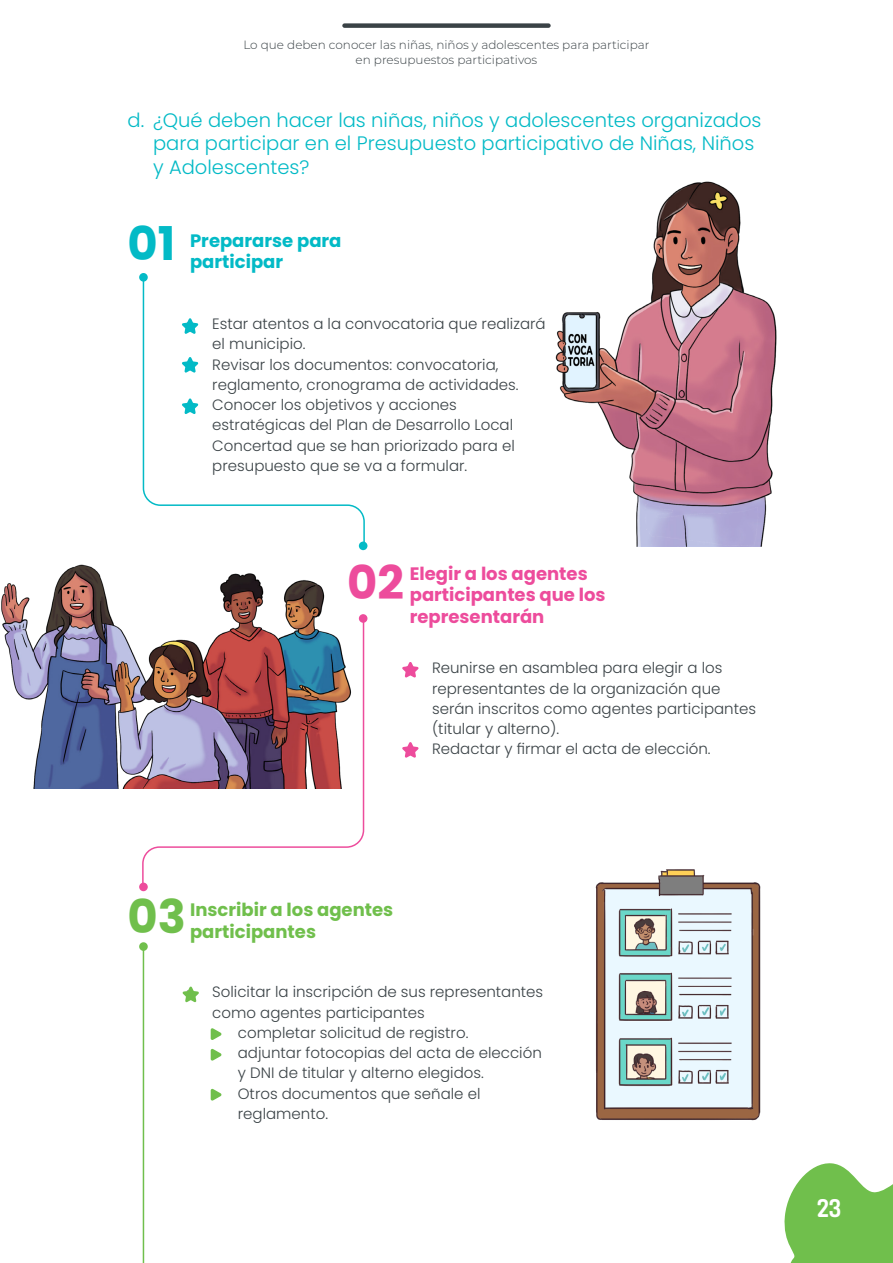
<style>
.page{position:relative;width:893px;height:1263px;background:#fff}
.page>*{position:absolute;margin:0;border:0;box-sizing:border-box;transform-origin:0 0}
.t1{font:700 46.5px "Poppins";color:#03bac6}
.t2{font:700 46.5px "Poppins";color:#70bf4c}
.t3{font:700 46.5px "Poppins";color:#ed4c9c}
.t4{font:500 25.5px "Apron Soft Cn";color:#fff}
.t5{font:300 19.5px/23.4px "Poppins";color:#03bac6}
.t6{font:700 18px/21.6px "Poppins";color:#ed4c9c}
.t7{font:700 18px/21.6px "Poppins";color:#70bf4c}
.t8{font:700 18px/21.6px "Poppins";color:#03bac6}
.t9{font:300 15px/20.2px "Poppins";color:#3a4246}
.t10{font:300 12px/14.4px "Montserrat";color:#3a4246;text-align:center}
.s1{font-family:"Myriad Pro";font-weight:400}
</style>
<div class="page">
<div style="left:139px;top:273px;width:9px;height:9px;background:#03bac6;border-radius:50%"></div>
<div style="left:139px;top:942px;width:9px;height:9px;background:#70bf4c;border-radius:50%"></div>
<div style="left:139px;top:882px;width:9px;height:9px;background:#ed4c9c;border-radius:50%"></div>
<div style="left:359px;top:614px;width:8px;height:9px;background:#ed4c9c;border-radius:50%"></div>
<div style="left:359px;top:541px;width:8px;height:9px;background:#03bac6;border-radius:50%"></div>
<svg style="left:142px;top:276px;width:224px;height:269px"></svg>
<hr style="left:143px;top:946px;width:1px;height:317px;background:#70bf4c">
<svg style="left:141px;top:618px;width:224px;height:269px"></svg>
<svg style="left:182px;top:318px;width:16px;height:16px"></svg>
<svg style="left:182px;top:357px;width:16px;height:16px"></svg>
<svg style="left:182px;top:398px;width:16px;height:16px"></svg>
<svg style="left:402px;top:662px;width:17px;height:15px"></svg>
<svg style="left:402px;top:742px;width:17px;height:16px"></svg>
<svg style="left:182px;top:986px;width:17px;height:16px"></svg>
<svg style="left:211px;top:1028px;width:11px;height:12px"></svg>
<svg style="left:211px;top:1048px;width:11px;height:13px"></svg>
<svg style="left:211px;top:1088px;width:11px;height:13px"></svg>
<img style="left:555px;top:181px;width:222px;height:365px">
<img style="left:595px;top:869px;width:166px;height:252px">
<img style="left:1px;top:564px;width:357px;height:225px">
<svg style="left:784px;top:1163px;width:109px;height:100px"></svg>
<div style="left:342px;top:23px;width:209px;height:5px;background:#3a4246;border-radius:2px"></div>
<p class="t10" style="left:243px;top:37px;width:408px">Lo que deben conocer las niñas, niños y adolescentes para participar en presupuestos participativos</p>
<p class="t5" style="left:153px;top:108px;width:610px;text-indent:-26px">d. ¿Qué deben hacer las niñas, niños y adolescentes organizados para participar en el Presupuesto participativo de Niñas, Niños y Adolescentes?</p>
<p class="t1" style="left:128px;top:217px;width:49px">01</p>
<p class="t8" style="left:190px;top:230px;width:153px">Prepararse para participar</p>
<p class="t9" style="left:212px;top:314px;width:335px;text-indent:-26px"><span class="s1">»</span> Estar atentos a la convocatoria que realizará el municipio.</p>
<p class="t9" style="left:212px;top:354px;width:308px;text-indent:-26px"><span class="s1">»</span> Revisar los documentos: convocatoria, reglamento, cronograma de actividades.</p>
<p class="t9" style="left:212px;top:395px;width:304px;text-indent:-26px"><span class="s1">»</span> Conocer los objetivos y acciones estratégicas del Plan de Desarrollo Local Concertad que se han priorizado para el presupuesto que se va a formular.</p>
<p class="t3" style="left:347px;top:556px;width:58px">02</p>
<p class="t6" style="left:410px;top:562px;width:197px">Elegir a los agentes participantes que los representarán</p>
<p class="t9" style="left:432px;top:658px;width:326px;text-indent:-26px"><span class="s1">»</span> Reunirse en asamblea para elegir a los representantes de la organización que serán inscritos como agentes participantes (titular y alterno).</p>
<p class="t9" style="left:406px;top:739px;width:306px"><span class="s1">»</span> Redactar y firmar el acta de elección.</p>
<p class="t2" style="left:128px;top:890px;width:60px">03</p>
<p class="t7" style="left:190px;top:899px;width:205px">Inscribir a los agentes participantes</p>
<p class="t9" style="left:212px;top:982px;width:332px;text-indent:-26px"><span class="s1">»</span> Solicitar la inscripción de sus representantes como agentes participantes</p>
<p class="t9" style="left:212px;top:1022px;width:258px"><span class="s1">»</span> completar solicitud de registro.</p>
<p class="t9" style="left:238px;top:1043px;width:306px;text-indent:-26px"><span class="s1">»</span> adjuntar fotocopias del acta de elección y DNI de titular y alterno elegidos.</p>
<p class="t9" style="left:238px;top:1083px;width:244px;text-indent:-26px"><span class="s1">»</span> Otros documentos que señale el reglamento.</p>
<h2 class="t4" style="left:817px;top:1193px;width:25px">23</h2>
</div>
